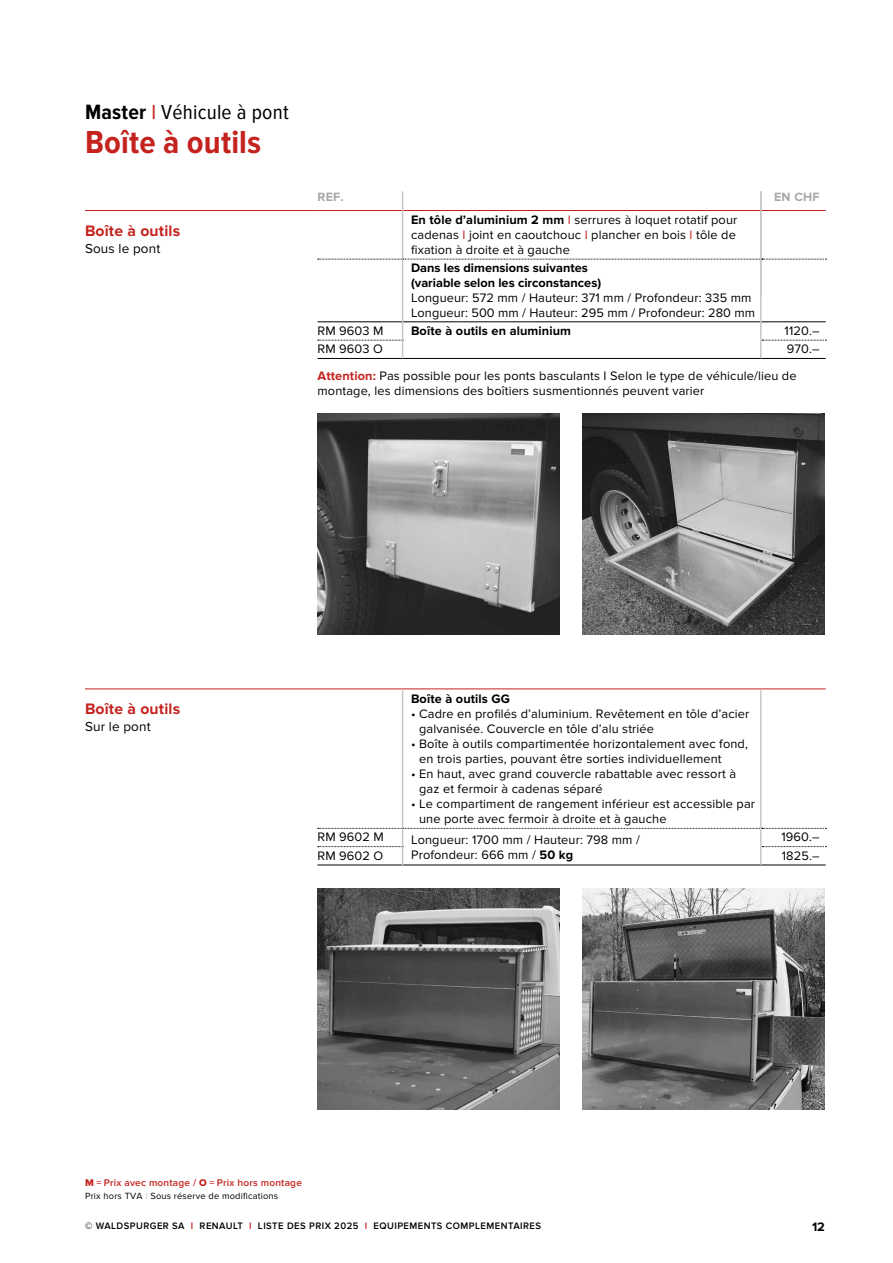
<style>
.page{position:relative;width:893px;height:1263px;background:#fff}
.page>*{position:absolute;margin:0;border:0;box-sizing:border-box;transform-origin:0 0}
.t1{font:700 33px "Proxima Nova Cond";letter-spacing:.005em;color:#c4231e}
.t2{font:21px "Proxima Nova Cond";letter-spacing:.01em;color:#000}
.t3{font:700 15.75px "Proxima Nova";letter-spacing:.01em;color:#c4231e}
.t4{font:13.5px "Proxima Nova";letter-spacing:.01em;color:#000}
.t5{font:12.75px/15px "Proxima Nova";letter-spacing:.01em;color:#000}
.t6{font:700 12.75px/15px "Proxima Nova";color:#000}
.t7{font:700 12.45px "Proxima Nova";letter-spacing:.02em;color:#a8a8a7}
.t8{font:600 10.05px "Proxima Nova";letter-spacing:.02em;color:#c4231e}
.t9{font:600 9.75px "Proxima Nova";letter-spacing:.05em;color:#000}
.t10{font:9.3px "Proxima Nova";letter-spacing:.02em;color:#000}
.s1{font-weight:700;font-size:21.45px}
.s2{color:#c4231e}
.s3{font-weight:700}
.s4{font-weight:700;color:#c4231e}
.s5{font-family:"Proxima Nova Extrabld";font-weight:400}
.s6{color:#c6c6c6}
</style>
<div class="page">
<hr style="left:403px;top:865px;width:359px;height:1px;background:#000">
<svg style="left:318px;top:846px;width:84px;height:1px"></svg>
<svg style="left:762px;top:846px;width:64px;height:1px"></svg>
<svg style="left:318px;top:828px;width:508px;height:1px"></svg>
<hr style="left:317px;top:865px;width:86px;height:1px;background:#000">
<hr style="left:762px;top:865px;width:64px;height:1px;background:#000">
<hr style="left:85px;top:688px;width:232px;height:1px;background:#c4231e">
<hr style="left:317px;top:688px;width:86px;height:1px;background:#c4231e">
<hr style="left:403px;top:688px;width:359px;height:1px;background:#c4231e">
<hr style="left:762px;top:688px;width:64px;height:1px;background:#c4231e">
<hr style="left:402px;top:690px;width:1px;height:175px;background:#c6c6c6">
<hr style="left:760px;top:689px;width:2px;height:176px;background:#c6c6c6">
<img style="left:317px;top:889px;width:243px;height:221px">
<img style="left:583px;top:889px;width:242px;height:221px">
<svg style="left:318px;top:259px;width:508px;height:1px"></svg>
<svg style="left:318px;top:340px;width:84px;height:1px"></svg>
<svg style="left:762px;top:340px;width:64px;height:1px"></svg>
<hr style="left:403px;top:358px;width:359px;height:1px;background:#000">
<hr style="left:85px;top:210px;width:232px;height:1px;background:#c4231e">
<hr style="left:317px;top:358px;width:86px;height:1px;background:#000">
<hr style="left:317px;top:210px;width:86px;height:1px;background:#c4231e">
<hr style="left:762px;top:358px;width:64px;height:1px;background:#000">
<hr style="left:403px;top:210px;width:359px;height:1px;background:#c4231e">
<hr style="left:762px;top:210px;width:64px;height:1px;background:#c4231e">
<hr style="left:317px;top:322px;width:86px;height:1px;background:#000">
<hr style="left:762px;top:322px;width:64px;height:1px;background:#000">
<hr style="left:403px;top:322px;width:359px;height:1px;background:#000">
<hr style="left:402px;top:191px;width:1px;height:167px;background:#c6c6c6">
<hr style="left:760px;top:191px;width:2px;height:167px;background:#c6c6c6">
<img style="left:583px;top:414px;width:242px;height:221px">
<img style="left:317px;top:414px;width:243px;height:221px">
<h2 class="t2" style="left:85px;top:100px;width:205px"><span class="s1">Master</span> <span class="s2">I</span> Véhicule à pont</h2>
<h1 class="t1" style="left:85px;top:124px;width:178px">Boîte à outils</h1>
<p class="t3" style="left:85px;top:221px;width:97px">Boîte à outils</p>
<p class="t4" style="left:85px;top:241px;width:77px">Sous le pont</p>
<p class="t7" style="left:317px;top:190px;width:28px">REF.</p>
<p class="t7" style="left:774px;top:190px;width:47px">EN CHF</p>
<p class="t5" style="left:411px;top:213px;width:328px;text-align:justify"><span class="s3">En tôle d’aluminium 2 mm</span> <span class="s2">I</span> serrures à loquet rotatif pour cadenas <span class="s2">I</span> joint en caoutchouc <span class="s2">I</span> plancher en bois <span class="s2">I</span> tôle de fixation à droite et à gauche</p>
<p class="t6" style="left:411px;top:261px;width:192px">Dans les dimensions suivantes (variable selon les circonstances)</p>
<p class="t5" style="left:411px;top:291px;width:346px">Longueur: 572 mm / Hauteur: 371 mm / Profondeur: 335 mm<br>Longueur: 500 mm / Hauteur: 295 mm / Profondeur: 280 mm</p>
<p class="t5" style="left:317px;top:323px;width:67px">RM 9603 M</p>
<p class="t6" style="left:411px;top:323px;width:162px">Boîte à outils en aluminium</p>
<p class="t5" style="left:785px;top:323px;width:37px">1120.–</p>
<p class="t5" style="left:317px;top:342px;width:67px">RM 9603 O</p>
<p class="t5" style="left:787px;top:342px;width:34px">970.–</p>
<p class="t5" style="left:317px;top:368px;width:481px"><span class="s4">Attention:</span> Pas possible pour les ponts basculants I Selon le type de véhicule/lieu de montage, les dimensions des boîtiers susmentionnés peuvent varier</p>
<p class="t3" style="left:85px;top:700px;width:97px">Boîte à outils</p>
<p class="t4" style="left:85px;top:719px;width:67px">Sur le pont</p>
<p class="t6" style="left:411px;top:692px;width:101px">Boîte à outils GG</p>
<p class="t5" style="left:419px;top:707px;width:332px;text-indent:-8px">• Cadre en profilés d’aluminium. Revêtement en tôle d’acier galvanisée. Couvercle en tôle d’alu striée</p>
<p class="t5" style="left:419px;top:737px;width:330px;text-indent:-8px">• Boîte à outils compartimentée horizontalement avec fond, en trois parties, pouvant être sorties individuellement</p>
<p class="t5" style="left:419px;top:767px;width:318px;text-indent:-8px">• En haut, avec grand couvercle rabattable avec ressort à gaz et fermoir à cadenas séparé</p>
<p class="t5" style="left:419px;top:797px;width:337px;text-indent:-8px">• Le compartiment de rangement inférieur est accessible par une porte avec fermoir à droite et à gauche</p>
<p class="t5" style="left:317px;top:830px;width:68px">RM 9602 M</p>
<p class="t5" style="left:411px;top:833px;width:230px">Longueur: 1700 mm / Hauteur: 798 mm /<br>Profondeur: 666 mm / <span class="s3">50 kg</span></p>
<p class="t5" style="left:781px;top:830px;width:40px">1960.–</p>
<p class="t5" style="left:317px;top:848px;width:67px">RM 9602 O</p>
<p class="t5" style="left:782px;top:848px;width:39px">1825.–</p>
<p class="t8" style="left:85px;top:1177px;width:218px"><span class="s5">M</span> = Prix avec montage / <span class="s5">O</span> = Prix hors montage</p>
<p class="t10" style="left:85px;top:1190px;width:195px">Prix hors TVA <span class="s6">I</span> Sous réserve de modifications</p>
<p class="t9" style="left:85px;top:1220px;width:458px">© WALDSPURGER SA <span class="s2">I</span> RENAULT <span class="s2">I</span> LISTE DES PRIX 2025 <span class="s2">I</span> EQUIPEMENTS COMPLEMENTAIRES</p>
<p class="t6" style="left:812px;top:1219px;width:14px">12</p>
</div>
